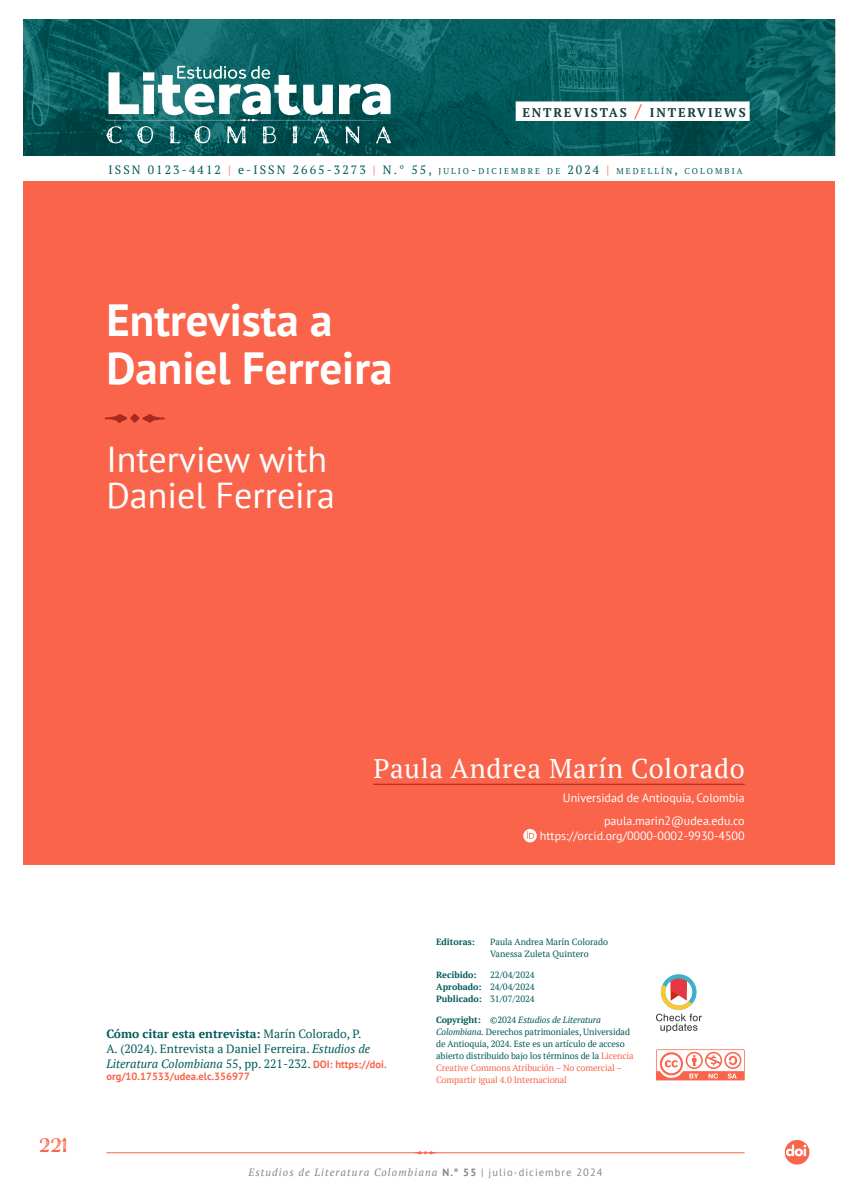
<style>
.page{position:relative;width:851px;height:1191px;background:#fff}
.page>*{position:absolute;margin:0;border:0;box-sizing:border-box;transform-origin:0 0}
.TitArticulo_ESP{font:700 45px/48px "PT Sans";color:#fff}
.TitArticulo_ING{font:36px/36px "PT Sans";color:#fff}
.Tit_Autores{font:27px "PT Serif";letter-spacing:.025em;color:#fff}
.t1{font:21px "Charcuterie Filigree";color:#fa644b}
.t2{font:700 12.6px "PT Serif";letter-spacing:.145em;color:#163d3f}
.Txt_Reconocimiento_citar{font:12px/15px "PT Serif";color:#005a5c}
.t3{font:12px "PT Serif";letter-spacing:.175em;color:#005a5c}
.Txt_Autores{font:12px/15px "PT Sans";color:#fff;text-align:right}
.Universidad{font:12px "PT Sans";color:#fff}
.t4{font:italic 10.5px "PT Serif";letter-spacing:.1em;color:#878787}
.Txt_Reconocimiento_citar-2{font:700 10.5px "PT Sans";color:#fa644b}
.Txt_Copyright{font:9px/12px "PT Serif";letter-spacing:-.01em;color:#005a5c}
.Txt_Copyright-2{font:700 9px "PT Serif";color:#005a5c}
.s1{font-size:18px;color:#fa644b}
.s2{color:#fa644b}
.s3{font-style:inherit}
.s4{font-size:8.4px}
.s5{font-weight:700}
.s6{font-style:italic}
.s7{font-family:"PT Sans";font-weight:700;font-size:10.5px;color:#fa644b}
.s8{font-family:"PT Sans";font-weight:700;font-style:normal}
.s9{font-family:"PT Sans";font-style:normal}
</style>
<div class="page">
<svg style="left:413px;top:1151px;width:24px;height:3px"></svg>
<hr style="left:106px;top:1152px;width:638px;height:1px;background:#fa644b">
<div style="left:23px;top:180px;width:811px;height:684px;background:#fa644b"></div>
<img style="left:23px;top:19px;width:811px;height:137px">
<div style="left:0;top:157px;width:850px;height:24px;background:#fff"></div>
<div style="left:515px;top:101px;width:234px;height:20px;background:#fff"></div>
<svg style="left:104px;top:413px;width:61px;height:10px"></svg>
<svg style="left:656px;top:1049px;width:88px;height:31px"></svg>
<svg style="left:106px;top:66px;width:285px;height:77px"></svg>
<svg style="left:784px;top:1140px;width:25px;height:24px"></svg>
<hr style="left:373px;top:783px;width:371px;height:2px;background:#a92921">
<svg style="left:523px;top:829px;width:13px;height:13px"></svg>
<svg style="left:656px;top:974px;width:45px;height:58px"></svg>
<h3 class="t2" style="left:522px;top:104px;width:225px">ENTREVISTAS <span class="s1">/</span> INTERVIEWS</h3>
<h3 class="t3" style="left:108px;top:162px;width:635px">ISSN 0123-4412 <span class="s2">|</span> <span class="s3">e</span>-ISSN 2665-3273 <span class="s2">|</span> N.° 55, <span class="s4">JULIO</span>-<span class="s4">DICIEMBRE DE</span> 2024 <span class="s2">|</span> <span class="s4">MEDELLÍN</span>, <span class="s4">COLOMBIA</span></h3>
<p class="TitArticulo_ESP" style="left:106px;top:295px;width:287px">Entrevista a<br>Daniel Ferreira</p>
<p class="TitArticulo_ING" style="left:106px;top:441px;width:230px">Interview with<br>Daniel Ferreira</p>
<h3 class="t1" style="left:39px;top:1133px;width:30px">221</h3>
<p class="Tit_Autores" style="left:373px;top:751px;width:372px">Paula Andrea Marín Colorado</p>
<p class="Universidad" style="left:562px;top:790px;width:183px">Universidad de Antioquia, Colombia</p>
<p class="Txt_Autores" style="left:540px;top:813px;width:206px">paula.marin2@udea.edu.co https://orcid.org/0000-0002-9930-4500</p>
<p class="Txt_Reconocimiento_citar" style="left:106px;top:1026px;width:282px"><span class="s5">Cómo citar esta entrevista:</span> Marín Colorado, P.<br>A. (2024). Entrevista a Daniel Ferreira. <span class="s6">Estudios de<br>Literatura Colombiana</span> 55, pp. 221-232. <span class="s7">DOI: https://doi.</span></p>
<p class="Txt_Reconocimiento_citar-2" style="left:106px;top:1069px;width:145px">org/10.17533/udea.elc.356977</p>
<p class="Txt_Copyright-2" style="left:436px;top:936px;width:40px">Editoras:</p>
<p class="Txt_Copyright" style="left:490px;top:936px;width:119px">Paula Andrea Marín Colorado<br>Vanessa Zuleta Quintero</p>
<p class="Txt_Copyright-2" style="left:436px;top:968px;width:42px">Recibido:</p>
<p class="Txt_Copyright" style="left:436px;top:968px;width:100px;text-align:justify;text-indent:54px">22/04/2024<br><span class="s5">Aprobado:</span> 24/04/2024<br><span class="s5">Publicado:</span> 31/07/2024</p>
<p class="Txt_Copyright" style="left:436px;top:1013px;width:199px"><span class="s5">Copyright:</span> ©2024 <span class="s6">Estudios de Literatura Colombiana.</span> Derechos patrimoniales, Universidad de Antioquia, 2024. Este es un artículo de acceso abierto distribuido bajo los términos de la <span class="s2">Licencia Creative Commons Atribución – No comercial – Compartir igual 4.0 Internacional</span></p>
<p class="t4" style="left:248px;top:1166px;width:355px">Estudios de Literatura Colombiana <span class="s8">N.° 55</span> <span class="s9">| julio-diciembre 2024</span></p>
</div>
